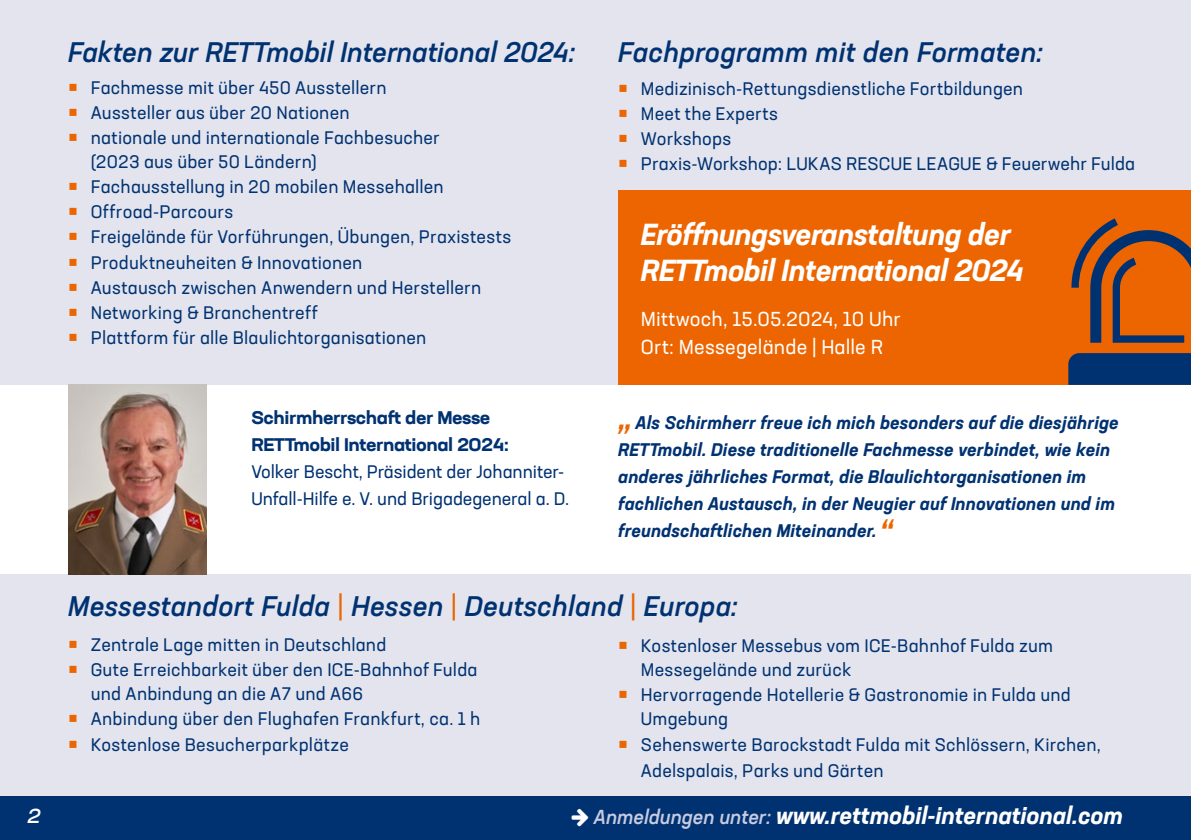
<style>
.page{position:relative;width:1191px;height:840px;background:#fff}
.page>*{position:absolute;margin:0;border:0;box-sizing:border-box;transform-origin:0 0}
.t1{font:italic 700 30px/36px "Neusa Next Std";letter-spacing:-.01em;color:#fff}
.t2{font:italic 500 28px "Neusa Next Std";letter-spacing:.01em;color:#003272}
.t3{font:italic 700 24px "Neusa Next Std";color:#fff}
.t4{font:20px/28px "Neusa Next Std";letter-spacing:.005em;color:#fff}
.t5{font:italic 500 expanded 20px "Neusa Next Std";color:#fff}
.t6{font:18px/25px "Neusa Next Std";letter-spacing:.01em;color:#003272}
.t7{font:italic 700 18px/27px "Neusa Next Std";letter-spacing:.01em;color:#003272}
.t8{font:700 expanded 18px/27px "Neusa Next Std";letter-spacing:-.025em;color:#003272}
.s1{font-weight:500;font-size:36px;color:#ec6500}
.s2{font-weight:400;font-style:normal;color:#ec6500}
.s3{font-weight:500;font-size:20px;color:#c8cbe1}
</style>
<div class="page">
<div style="left:0;top:795px;width:1191px;height:44px;background:#003272"></div>
<div style="left:0;top:0;width:1191px;height:384px;background:#e3e4ed"></div>
<div style="left:0;top:574px;width:1191px;height:221px;background:#e3e4ed"></div>
<div style="left:618px;top:190px;width:573px;height:194px;background:#ec6500"></div>
<svg style="left:1071px;top:218px;width:120px;height:124px"></svg>
<div style="left:1068px;top:353px;width:123px;height:31px;background:#003272"></div>
<img style="left:68px;top:384px;width:138px;height:189px">
<hr style="left:1190px;top:0;width:1px;height:45px;background:#ec6500">
<p class="t5" style="left:27px;top:802px;width:15px">2</p>
<h2 class="t2" style="left:68px;top:34px;width:509px">Fakten zur RETTmobil International 2024:</h2>
<p class="t6" style="left:91px;top:74px;width:422px">Fachmesse mit über 450 Ausstellern<br>Aussteller aus über 20 Nationen<br>nationale und internationale Fachbesucher<br>(2023 aus über 50 Ländern)<br>Fachausstellung in 20 mobilen Messehallen Offroad-Parcours<br>Freigelände für Vorführungen, Übungen, Praxistests Produktneuheiten &amp; Innovationen<br>Austausch zwischen Anwendern und Herstellern Networking &amp; Branchentreff<br>Plattform für alle Blaulichtorganisationen</p>
<p class="t8" style="left:251px;top:403px;width:259px">Schirmherrschaft der Messe<br>RETTmobil International 2024:</p>
<p class="t6" style="left:251px;top:457px;width:319px;line-height:27px">Volker Bescht, Präsident der Johanniter-<br>Unfall-Hilfe e. V. und Brigadegeneral a. D.</p>
<h2 class="t2" style="left:618px;top:34px;width:426px">Fachprogramm mit den Formaten:</h2>
<p class="t6" style="left:641px;top:75px;width:496px">Medizinisch-Rettungsdienstliche Fortbildungen<br>Meet the Experts<br>Workshops<br>Praxis-Workshop: LUKAS RESCUE LEAGUE &amp; Feuerwehr Fulda</p>
<h1 class="t1" style="left:641px;top:215px;width:384px">Eröffnungsveranstaltung der<br>RETTmobil International 2024</h1>
<p class="t4" style="left:641px;top:304px;width:261px">Mittwoch, 15.05.2024, 10 Uhr<br>Ort: Messegelände | Halle R</p>
<p class="t7" style="left:618px;top:408px;width:502px"><span class="s1">„</span> Als Schirmherr freue ich mich besonders auf die diesjährige RETTmobil. Diese traditionelle Fachmesse verbindet, wie kein anderes jährliches Format, die Blaulichtorganisationen im fachlichen Austausch, in der Neugier auf Innovationen und im freundschaftlichen Miteinander.<span class="s1">“</span></p>
<h2 class="t2" style="left:68px;top:587px;width:671px">Messestandort Fulda <span class="s2">|</span> Hessen <span class="s2">|</span> Deutschland <span class="s2">|</span> Europa:</h2>
<p class="t6" style="left:641px;top:633px;width:461px">Kostenloser Messebus vom ICE-Bahnhof Fulda zum Messegelände und zurück<br>Hervorragende Hotellerie &amp; Gastronomie in Fulda und Umgebung<br>Sehenswerte Barockstadt Fulda mit Schlössern, Kirchen, Adelspalais, Parks und Gärten</p>
<p class="t6" style="left:91px;top:631px;width:391px">Zentrale Lage mitten in Deutschland<br>Gute Erreichbarkeit über den ICE-Bahnhof Fulda und Anbindung an die A7 und A66<br>Anbindung über den Flughafen Frankfurt, ca. 1 h Kostenlose Besucherparkplätze</p>
<h3 class="t3" style="left:594px;top:799px;width:530px"><span class="s3">Anmeldungen unter:</span> www.rettmobil-international.com</h3>
</div>
